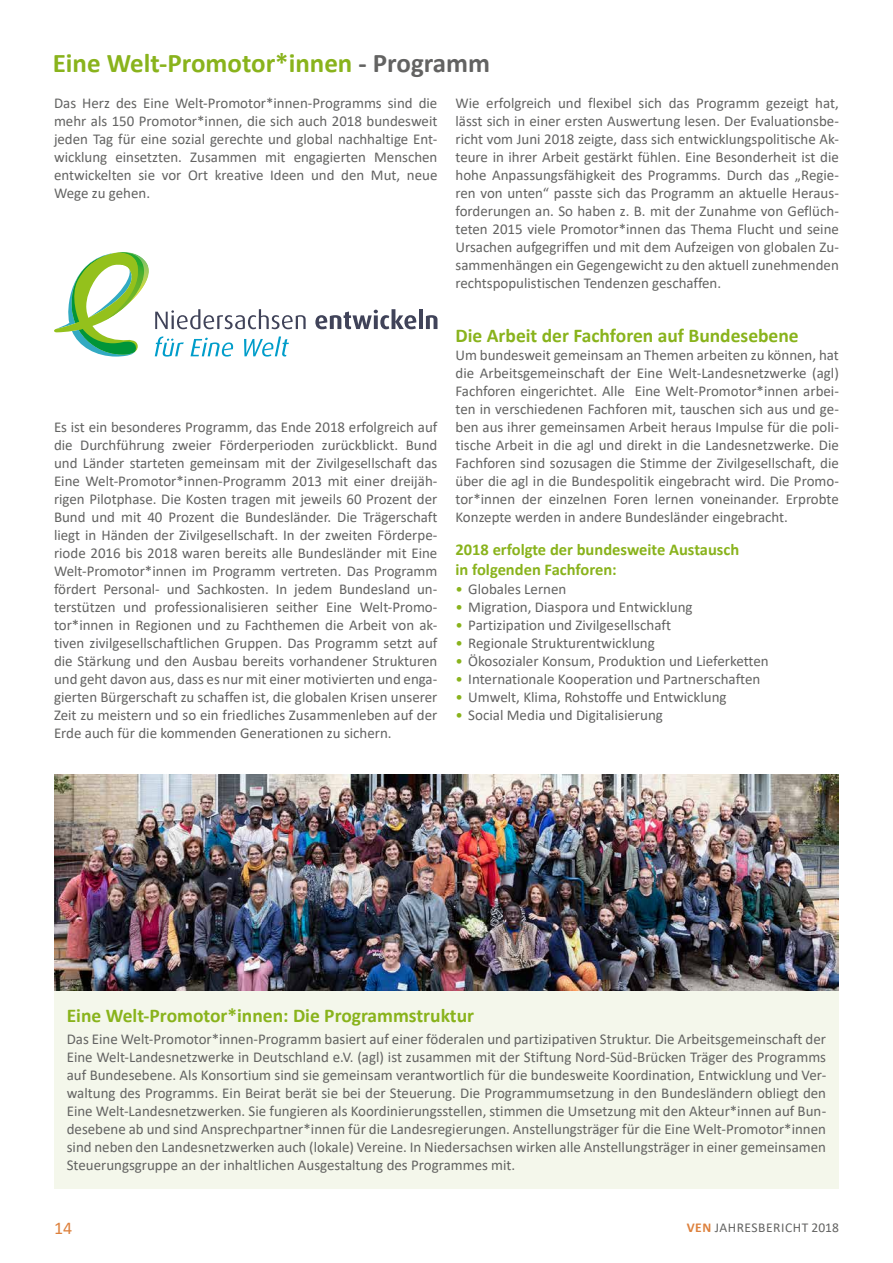
<style>
.page{position:relative;width:893px;height:1263px;background:#fff}
.page>*{position:absolute;margin:0;border:0;box-sizing:border-box;transform-origin:0 0}
.t1{font:700 27px "Calibri";color:#89b31c}
.t2{font:700 19.5px "Calibri";color:#89b31c}
.t3{font:18px "Calibri";color:#dd813d}
.t4{font:700 16.5px/19.5px "Calibri";color:#89b31c}
.t5{font:15px/18px "Calibri";color:#636362;text-align:justify}
.t6{font:13.5px "Calibri";letter-spacing:.04em;color:#636362}
.s1{color:#636362}
.s2{color:#89b31c}
.s3{font-weight:700;color:#dd813d}
</style>
<div class="page">
<svg style="left:315px;top:309px;width:101px;height:20px"></svg>
<hr style="left:419px;top:309px;width:4px;height:20px;background:#404359">
<svg style="left:426px;top:315px;width:11px;height:14px"></svg>
<svg style="left:54px;top:252px;width:252px;height:105px"></svg>
<div style="left:54px;top:990px;width:785px;height:198px;background:#f4f7eb"></div>
<img style="left:54px;top:774px;width:785px;height:216px">
<h1 class="t1" style="left:53px;top:44px;width:439px">Eine Welt-Promotor*innen <span class="s1">- Programm</span></h1>
<p class="t5" style="left:54px;top:94px;width:385px">Das Herz des Eine Welt-Promotor*innen-Programms sind die mehr als 150 Promotor*innen, die sich auch 2018 bundesweit jeden Tag für eine sozial gerechte und global nachhaltige Ent&shy;wicklung einsetzten. Zusammen mit engagierten Menschen entwickelten sie vor Ort kreative Ideen und den Mut, neue Wege zu gehen.</p>
<p class="t5" style="left:54px;top:418px;width:385px">Es ist ein besonderes Programm, das Ende 2018 erfolgreich auf die Durchführung zweier Förderperioden zurückblickt. Bund und Länder starteten gemeinsam mit der Zivilgesellschaft das Eine Welt-Promotor*innen-Programm 2013 mit einer dreijäh&shy;rigen Pilotphase. Die Kosten tragen mit jeweils 60 Prozent der Bund und mit 40 Prozent die Bundesländer. Die Trägerschaft liegt in Händen der Zivilgesellschaft. In der zweiten Förderpe&shy;riode 2016 bis 2018 waren bereits alle Bundesländer mit Eine Welt-Promotor*innen im Programm vertreten. Das Programm fördert Personal- und Sachkosten. In jedem Bundesland un&shy;terstützen und professionalisieren seither Eine Welt-Promo&shy;tor*innen in Regionen und zu Fachthemen die Arbeit von ak&shy;tiven zivilgesellschaftlichen Gruppen. Das Programm setzt auf die Stärkung und den Ausbau bereits vorhandener Strukturen und geht davon aus, dass es nur mit einer motivierten und enga&shy;gierten Bürgerschaft zu schaffen ist, die globalen Krisen unserer Zeit zu meistern und so ein friedliches Zusammenleben auf der Erde auch für die kommenden Generationen zu sichern.</p>
<p class="t5" style="left:455px;top:94px;width:385px">Wie erfolgreich und flexibel sich das Programm gezeigt hat, lässt sich in einer ersten Auswertung lesen. Der Evaluationsbe&shy;richt vom Juni 2018 zeigte, dass sich entwicklungspolitische Ak&shy;teure in ihrer Arbeit gestärkt fühlen. Eine Besonderheit ist die hohe Anpassungsfähigkeit des Programms. Durch das „Regie&shy;ren von unten“ passte sich das Programm an aktuelle Heraus&shy;forderungen an. So haben z. B. mit der Zunahme von Geflüch&shy;teten 2015 viele Promotor*innen das Thema Flucht und seine Ursachen aufgegriffen und mit dem Aufzeigen von globalen Zu&shy;sammenhängen ein Gegengewicht zu den aktuell zunehmenden rechtspopulistischen Tendenzen geschaffen.</p>
<h2 class="t2" style="left:455px;top:322px;width:345px">Die Arbeit der Fachforen auf Bundesebene</h2>
<p class="t5" style="left:455px;top:346px;width:385px">Um bundesweit gemeinsam an Themen arbeiten zu können, hat die Arbeitsgemeinschaft der Eine Welt-Landesnetzwerke (agl)<br>Fachforen eingerichtet. Alle Eine Welt-Promotor*innen arbei&shy;ten in verschiedenen Fachforen mit, tauschen sich aus und ge&shy;ben aus ihrer gemeinsamen Arbeit heraus Impulse für die poli&shy;tische Arbeit in die agl und direkt in die Landesnetzwerke. Die Fachforen sind sozusagen die Stimme der Zivilgesellschaft, die über die agl in die Bundespolitik eingebracht wird. Die Promo&shy;tor*innen der einzelnen Foren lernen voneinander. Erprobte Konzepte werden in andere Bundesländer eingebracht.</p>
<p class="t4" style="left:455px;top:540px;width:285px">2018 erfolgte der bundesweite Austausch in folgenden Fachforen:</p>
<p class="t5" style="left:455px;top:580px;width:112px"><span class="s2">•</span> Globales Lernen</p>
<p class="t5" style="left:455px;top:598px;width:239px"><span class="s2">•</span> Migration, Diaspora und Entwicklung</p>
<p class="t5" style="left:455px;top:616px;width:217px"><span class="s2">•</span> Partizipation und Zivilgesellschaft</p>
<p class="t5" style="left:455px;top:634px;width:201px"><span class="s2">•</span> Regionale Strukturentwicklung</p>
<p class="t5" style="left:455px;top:652px;width:315px"><span class="s2">•</span> Ökosozialer Konsum, Produktion und Lieferketten</p>
<p class="t5" style="left:455px;top:670px;width:306px"><span class="s2">•</span> Internationale Kooperation und Partnerschaften</p>
<p class="t5" style="left:455px;top:688px;width:273px"><span class="s2">•</span> Umwelt, Klima, Rohstoffe und Entwicklung</p>
<p class="t5" style="left:455px;top:706px;width:209px"><span class="s2">•</span> Social Media und Digitalisierung</p>
<h2 class="t2" style="left:67px;top:1001px;width:409px">Eine Welt-Promotor*innen: Die Programmstruktur</h2>
<p class="t5" style="left:67px;top:1030px;width:761px">Das Eine Welt-Promotor*innen-Programm basiert auf einer föderalen und partizipativen Struktur. Die Arbeitsgemeinschaft der Eine Welt-Landesnetzwerke in Deutschland e.V. (agl) ist zusammen mit der Stiftung Nord-Süd-Brücken Träger des Programms auf Bundesebene. Als Konsortium sind sie gemeinsam verantwortlich für die bundesweite Koordination, Entwicklung und Ver&shy;waltung des Programms. Ein Beirat berät sie bei der Steuerung. Die Programmumsetzung in den Bundesländern obliegt den Eine Welt-Landesnetzwerken. Sie fungieren als Koordinierungsstellen, stimmen die Umsetzung mit den Akteur*innen auf Bun&shy;desebene ab und sind Ansprechpartner*innen für die Landesregierungen. Anstellungsträger für die Eine Welt-Promotor*innen sind neben den Landesnetzwerken auch (lokale) Vereine. In Niedersachsen wirken alle Anstellungsträger in einer gemeinsamen Steuerungsgruppe an der inhaltlichen Ausgestaltung des Programmes mit.</p>
<p class="t3" style="left:54px;top:1215px;width:20px">14</p>
<p class="t6" style="left:687px;top:1218px;width:154px"><span class="s3">VEN</span> JAHRESBERICHT 2018</p>
</div>
